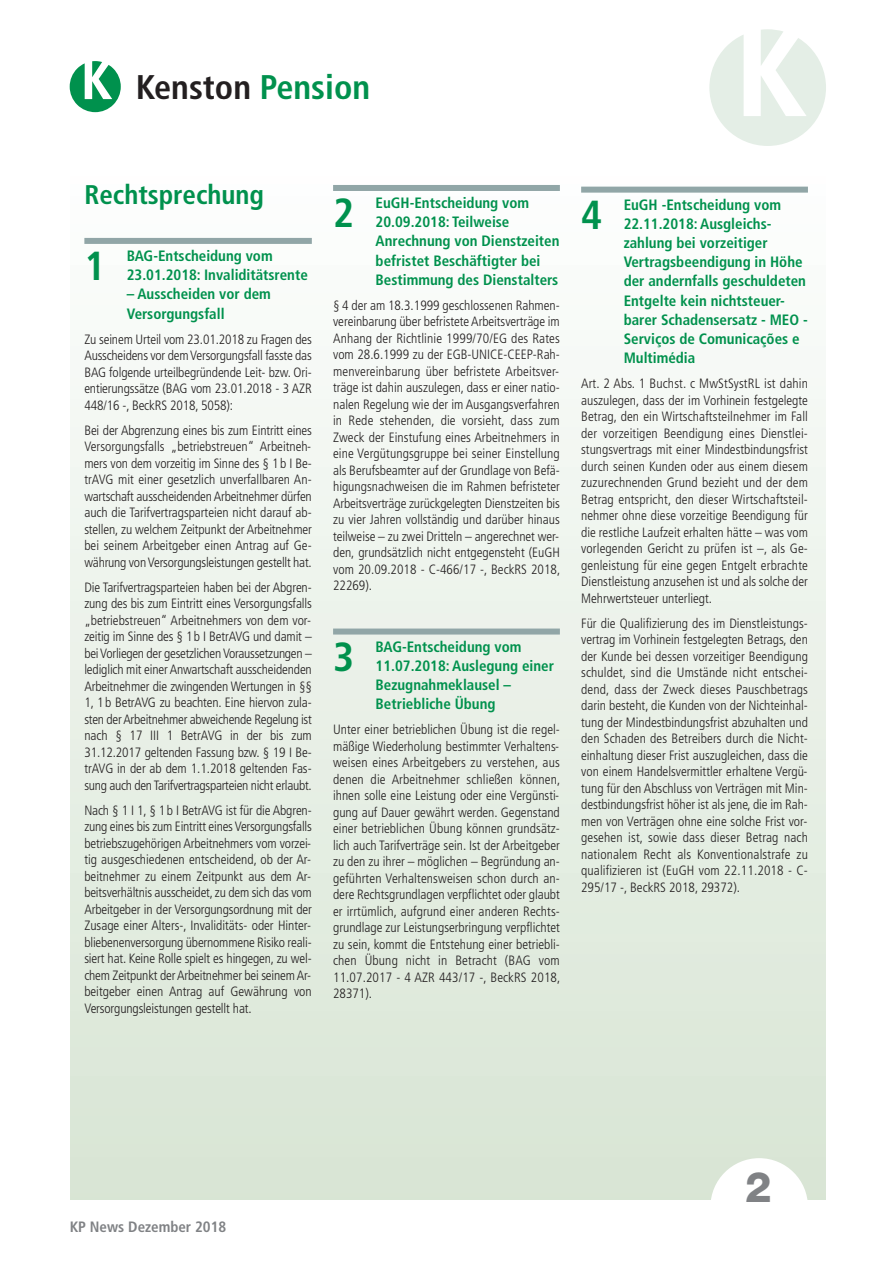
<style>
.page{position:relative;width:893px;height:1263px;background:#fff}
.page>*{position:absolute;margin:0;border:0;box-sizing:border-box;transform-origin:0 0}
.t1{font:800 42px "Helvetica Neue";color:#808285}
.t2{font:700 condensed 40.5px "Frutiger";color:#00914d}
.t3{font:700 condensed 34.2px "Frutiger";color:#231f20}
.t4{font:700 condensed 27px "Frutiger";color:#00914d}
.t5{font:700 condensed 15px/19.2px "Frutiger";color:#00914d}
.t6{font:700 condensed 15px "Frutiger";color:#808285}
.t7{font:300 condensed 13.5px/16.5px "Frutiger";color:#231f20;text-align:justify}
.s1{color:#00914d}
</style>
<div class="page">
<div style="left:70px;top:168px;width:756px;height:1031px;background:linear-gradient(to bottom,#fdfefe,#d8e5d4)"></div>
<div style="left:333px;top:185px;width:227px;height:6px;background:#91a6a7"></div>
<div style="left:333px;top:628px;width:227px;height:6px;background:#91a6a7"></div>
<div style="left:581px;top:187px;width:227px;height:6px;background:#91a6a7"></div>
<div style="left:84px;top:238px;width:228px;height:6px;background:#91a6a7"></div>
<svg style="left:709px;top:29px;width:117px;height:117px"></svg>
<div style="left:710px;top:1158px;width:98px;height:98px;background:#fff;border-radius:50%"></div>
<svg style="left:70px;top:61px;width:51px;height:51px"></svg>
<h3 class="t3" style="left:136px;top:73px;width:236px">Kenston <span class="s1">Pension</span></h3>
<h3 class="t4" style="left:84px;top:183px;width:181px">Rechtsprechung</h3>
<h2 class="t2" style="left:84px;top:250px;width:23px">1</h2>
<p class="t5" style="left:127px;top:247px;width:183px">BAG-Entscheidung vom<br>23.01.2018: Invaliditätsrente</p>
<p class="t5" style="left:127px;top:286px;width:146px">– Ausscheiden vor dem<br>Versorgungsfall</p>
<p class="t7" style="left:84px;top:332px;width:229px">Zu seinem Urteil vom 23.01.2018 zu Fragen des Ausscheidens vor demVersorgungsfall fasste das BAG folgende urteilbegründende Leit- bzw. Ori&shy;entierungssätze (BAG vom 23.01.2018 - 3 AZR 448/16 -, BeckRS 2018, 5058):</p>
<p class="t7" style="left:84px;top:423px;width:229px">Bei der Abgrenzung eines bis zum Eintritt eines Versorgungsfalls „betriebstreuen“ Arbeitneh&shy;mers von dem vorzeitig im Sinne des § 1b I Be&shy;trAVG mit einer gesetzlich unverfallbaren An&shy;wartschaft ausscheidendenArbeitnehmer dürfen auch die Tarifvertragsparteien nicht darauf ab&shy;stellen, zu welchem Zeitpunkt der Arbeitnehmer bei seinem Arbeitgeber einen Antrag auf Ge&shy;währung vonVersorgungsleistungen gestellt hat.</p>
<p class="t7" style="left:84px;top:580px;width:229px">Die Tarifvertragsparteien haben bei der Abgren&shy;zung des bis zum Eintritt eines Versorgungsfalls „betriebstreuen“ Arbeitnehmers von dem vor&shy;zeitig im Sinne des § 1b I BetrAVG und damit – beiVorliegen der gesetzlichenVoraussetzungen – lediglich mit einerAnwartschaft ausscheidenden Arbeitnehmer die zwingenden Wertungen in §§ 1, 1b BetrAVG zu beachten. Eine hiervon zula&shy;sten derArbeitnehmer abweichende Regelung ist nach § 17 III 1 BetrAVG in der bis zum 31.12.2017 geltenden Fassung bzw. § 19 I Be&shy;trAVG in der ab dem 1.1.2018 geltenden Fas&shy;sung auch den Tarifvertragsparteien nicht erlaubt.</p>
<p class="t7" style="left:84px;top:803px;width:229px">Nach § 1 I 1, § 1b I BetrAVG ist für die Abgren&shy;zung eines bis zum Eintritt einesVersorgungsfalls betriebszugehörigen Arbeitnehmers vom vorzei&shy;tig ausgeschiedenen entscheidend, ob der Ar&shy;beitnehmer zu einem Zeitpunkt aus dem Ar&shy;beitsverhältnis ausscheidet, zu dem sich das vom Arbeitgeber in der Versorgungsordnung mit der Zusage einer Alters-, Invaliditäts- oder Hinter&shy;bliebenenversorgung übernommene Risiko reali&shy;siert hat. Keine Rolle spielt es hingegen, zu wel&shy;chem Zeitpunkt derArbeitnehmer bei seinemAr&shy;beitgeber einen Antrag auf Gewährung von Versorgungsleistungen gestellt hat.</p>
<h2 class="t2" style="left:333px;top:197px;width:23px">2</h2>
<p class="t5" style="left:376px;top:194px;width:185px">EuGH-Entscheidung vom<br>20.09.2018: Teilweise<br>Anrechnung von Dienstzeiten befristet Beschäftigter bei<br>Bestimmung des Dienstalters</p>
<p class="t7" style="left:333px;top:298px;width:229px">§ 4 der am 18.3.1999 geschlossenen Rahmen&shy;vereinbarung über befristete Arbeitsverträge im Anhang der Richtlinie 1999/70/EG des Rates vom 28.6.1999 zu der EGB-UNICE-CEEP-Rah&shy;menvereinbarung über befristete Arbeitsver&shy;träge ist dahin auszulegen, dass er einer natio&shy;nalen Regelung wie der im Ausgangsverfahren in Rede stehenden, die vorsieht, dass zum Zweck der Einstufung eines Arbeitnehmers in eine Vergütungsgruppe bei seiner Einstellung als Berufsbeamter auf der Grundlage von Befä&shy;higungsnachweisen die im Rahmen befristeter Arbeitsverträge zurückgelegten Dienstzeiten bis zu vier Jahren vollständig und darüber hinaus teilweise – zu zwei Dritteln – angerechnet wer&shy;den, grundsätzlich nicht entgegensteht (EuGH vom 20.09.2018 - C-466/17 -, BeckRS 2018, 22269).</p>
<h2 class="t2" style="left:333px;top:640px;width:23px">3</h2>
<p class="t5" style="left:376px;top:638px;width:180px">BAG-Entscheidung vom<br>11.07.2018: Auslegung einer<br>Bezugnahmeklausel –<br>Betriebliche Übung</p>
<p class="t7" style="left:333px;top:722px;width:229px">Unter einer betrieblichen Übung ist die regel&shy;mäßige Wiederholung bestimmter Verhaltens&shy;weisen eines Arbeitgebers zu verstehen, aus denen die Arbeitnehmer schließen können, ihnen solle eine Leistung oder eine Vergünsti&shy;gung auf Dauer gewährt werden. Gegenstand einer betrieblichen Übung können grundsätz&shy;lich auch Tarifverträge sein. Ist der Arbeitgeber zu den zu ihrer – möglichen – Begründung an&shy;geführten Verhaltensweisen schon durch an&shy;dere Rechtsgrundlagen verpflichtet oder glaubt er irrtümlich, aufgrund einer anderen Rechts&shy;grundlage zur Leistungserbringung verpflichtet zu sein, kommt die Entstehung einer betriebli&shy;chen Übung nicht in Betracht (BAG vom 11.07.2017 - 4 AZR 443/17 -, BeckRS 2018, 28371).</p>
<h2 class="t2" style="left:581px;top:198px;width:23px">4</h2>
<p class="t5" style="left:624px;top:196px;width:186px">EuGH -Entscheidung vom<br>22.11.2018: Ausgleichs&shy;zahlung bei vorzeitiger<br>Vertragsbeendigung in Höhe der andernfalls geschuldeten<br>Entgelte kein nichtsteuer&shy;barer Schadensersatz - MEO -<br>Serviços de Comunicações e<br>Multimédia</p>
<p class="t7" style="left:581px;top:376px;width:228px">Art. 2 Abs. 1 Buchst. c MwStSystRL ist dahin auszulegen, dass der im Vorhinein festgelegte Betrag, den ein Wirtschaftsteilnehmer im Fall der vorzeitigen Beendigung eines Dienstlei&shy;stungsvertrags mit einer Mindestbindungsfrist durch seinen Kunden oder aus einem diesem zuzurechnenden Grund bezieht und der dem Betrag entspricht, den dieser Wirtschaftsteil&shy;nehmer ohne diese vorzeitige Beendigung für die restliche Laufzeit erhalten hätte – was vom vorlegenden Gericht zu prüfen ist –, als Ge&shy;genleistung für eine gegen Entgelt erbrachte Dienstleistung anzusehen ist und als solche der Mehrwertsteuer unterliegt.</p>
<p class="t7" style="left:581px;top:616px;width:228px">Für die Qualifizierung des im Dienstleistungs&shy;vertrag im Vorhinein festgelegten Betrags, den der Kunde bei dessen vorzeitiger Beendigung schuldet, sind die Umstände nicht entschei&shy;dend, dass der Zweck dieses Pauschbetrags darin besteht, die Kunden von der Nichteinhal&shy;tung der Mindestbindungsfrist abzuhalten und den Schaden des Betreibers durch die Nicht&shy;einhaltung dieser Frist auszugleichen, dass die von einem Handelsvermittler erhaltene Vergü&shy;tung für den Abschluss von Verträgen mit Min&shy;destbindungsfrist höher ist als jene, die im Rah&shy;men von Verträgen ohne eine solche Frist vor&shy;gesehen ist, sowie dass dieser Betrag nach nationalem Recht als Konventionalstrafe zu qualifizieren ist (EuGH vom 22.11.2018 - C-295/17 -, BeckRS 2018, 29372).</p>
<p class="t6" style="left:70px;top:1221px;width:158px">KP News Dezember 2018</p>
<h1 class="t1" style="left:745px;top:1171px;width:28px">2</h1>
</div>
